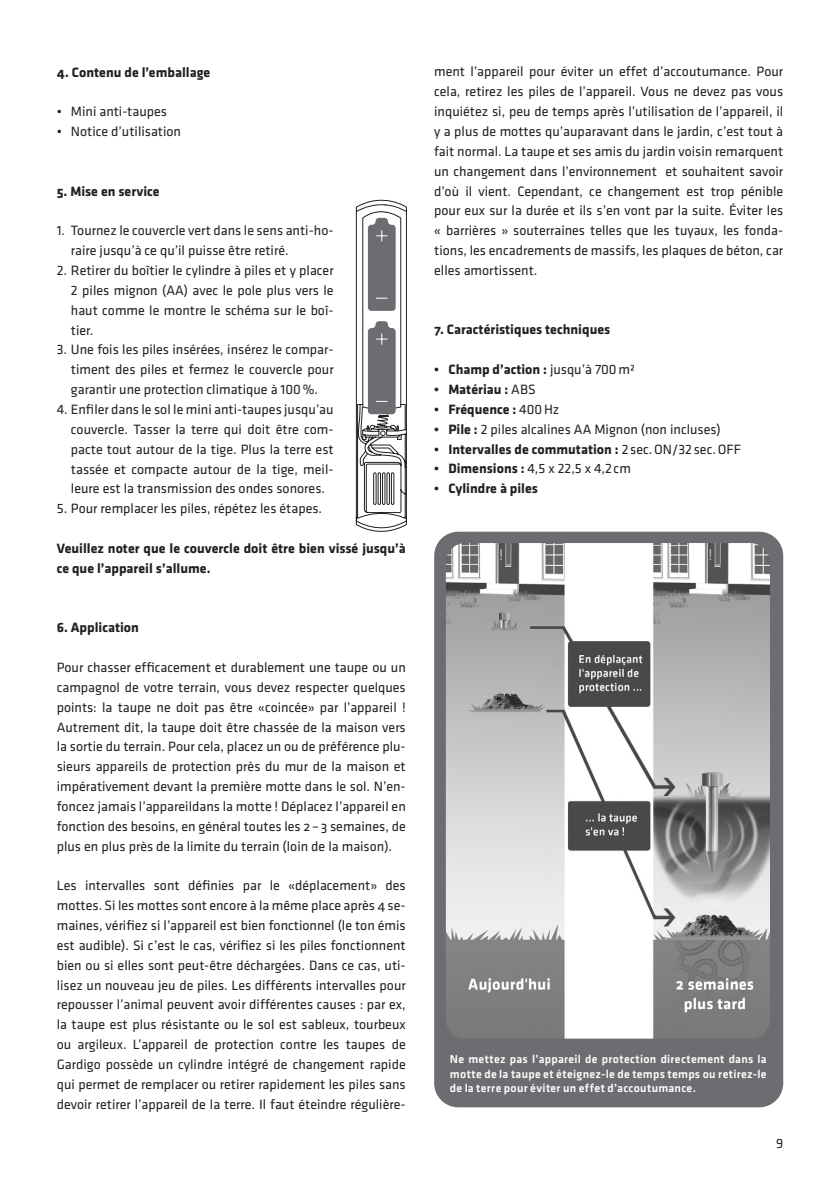
<style>
.page{position:relative;width:840px;height:1191px;background:#fff}
.page>*{position:absolute;margin:0;border:0;box-sizing:border-box;transform-origin:0 0}
.t1{font:14px/19.8px "Klavika Regular OSF";color:#231f20;text-align:justify}
.t2{font:14px/19.8px "Klavika";color:#231f20;text-align:justify}
.t3{font:14px/19.8px "Klavika Bold OSF";color:#231f20}
.t4{font:11.8px/14.2px "Klavika Medium OSF";letter-spacing:.025em;color:#fff;text-align:justify}
.s1{font-family:"Klavika Regular OSF"}
.s2{font-family:"Klavika"}
.s3{font-family:"Klavika Bold OSF"}
</style>
<div class="page">
<div style="left:434px;top:531px;width:348px;height:576px;background:#6c6d70;border-radius:24px"></div>
<img style="left:445px;top:543px;width:324px;height:495px">
<svg style="left:356px;top:199px;width:50px;height:333px"></svg>
<p class="t3" style="left:57px;top:62px;width:155px">4. Contenu de l’emballage</p>
<p class="t2" style="left:57px;top:102px;width:112px"><span class="s1">•</span> Mini anti-taupes</p>
<p class="t1" style="left:57px;top:122px;width:126px">• Notice d’utilisation</p>
<p class="t3" style="left:57px;top:181px;width:104px">5. Mise en service</p>
<p class="t2" style="left:71px;top:221px;width:264px;text-indent:-14px">1. Tournez le couvercle vert dans le sens anti-ho&shy;raire jusqu’à ce qu’il puisse être retiré.</p>
<p class="t2" style="left:71px;top:261px;width:264px;text-indent:-14px">2. Retirer du boîtier le cylindre à piles et y placer 2 piles mignon (AA) avec le pole plus vers le haut comme le montre le schéma sur le boî&shy;tier.</p>
<p class="t2" style="left:71px;top:340px;width:264px;text-indent:-14px">3. Une fois les piles insérées, insérez le compar&shy;timent des piles et fermez le couvercle pour garantir une protection climatique à 100%.</p>
<p class="t2" style="left:71px;top:400px;width:264px;text-indent:-14px">4. Enfiler dans le sol le mini anti-taupes jusqu’au couvercle. Tasser la terre qui doit être com&shy;pacte tout autour de la tige. Plus la terre est tassée et compacte autour de la tige, meil&shy;leure est la transmission des ondes sonores.</p>
<p class="t2" style="left:57px;top:499px;width:267px">5. Pour remplacer les piles, répétez les étapes.</p>
<p class="t3" style="left:57px;top:538px;width:350px">Veuillez noter que le couvercle doit être bien vissé jusqu’à ce que l’appareil s’allume.</p>
<p class="t3" style="left:57px;top:618px;width:84px">6. Application</p>
<p class="t1" style="left:57px;top:657px;width:350px">Pour chasser efficacement et durablement une taupe ou un campagnol de votre terrain, vous devez respecter quelques points: la taupe ne doit pas être «coincée» par l’appareil !<br>Autrement dit, la taupe doit être chassée de la maison vers la sortie du terrain. Pour cela, placez un ou de préférence plu&shy;sieurs appareils de protection près du mur de la maison et impérativement devant la première motte dans le sol. N’en&shy;foncez jamais l’appareildans la motte ! Déplacez l’appareil en fonction des besoins, en général toutes les 2 – 3 semaines, de plus en plus près de la limite du terrain (loin de la maison).</p>
<p class="t1" style="left:57px;top:876px;width:350px">Les intervalles sont définies par le «déplacement» des mottes. Si les mottes sont encore à la même place après 4 se&shy;maines, vérifiez si l’appareil est bien fonctionnel (le ton émis est audible). Si c’est le cas, vérifiez si les piles fonctionnent bien ou si elles sont peut-être déchargées. Dans ce cas, uti&shy;lisez un nouveau jeu de piles. Les différents intervalles pour repousser l’animal peuvent avoir différentes causes : par ex, la taupe est plus résistante ou le sol est sableux, tourbeux ou argileux. L’appareil de protection contre les taupes de Gardigo possède un cylindre intégré de changement rapide qui permet de remplacer ou retirer rapidement les piles sans devoir retirer l’appareil de la terre. Il faut éteindre régulière-</p>
<p class="t1" style="left:434px;top:62px;width:350px">ment l’appareil pour éviter un effet d’accoutumance. Pour cela, retirez les piles de l’appareil. Vous ne devez pas vous inquiétez si, peu de temps après l’utilisation de l’appareil, il y a plus de mottes qu’auparavant dans le jardin, c’est tout à fait normal. La taupe et ses amis du jardin voisin remarquent un changement dans l’environnement et souhaitent savoir d’où il vient. Cependant, ce changement est trop pénible pour eux sur la durée et ils s’en vont par la suite. Éviter les « barrières » souterraines telles que les tuyaux, les fonda&shy;tions, les encadrements de massifs, les plaques de béton, car elles amortissent.</p>
<p class="t3" style="left:434px;top:320px;width:177px">7. Caractéristiques techniques</p>
<p class="t3" style="left:434px;top:359px;width:203px">• Champ d’action : <span class="s1">jusqu’à</span> <span class="s2">700m²</span></p>
<p class="t3" style="left:434px;top:379px;width:103px">• Matériau : <span class="s2">ABS</span></p>
<p class="t3" style="left:434px;top:399px;width:127px">• Fréquence : <span class="s2">400Hz</span></p>
<p class="t2" style="left:434px;top:419px;width:288px"><span class="s3">• Pile :</span> 2 piles alcalines AA Mignon (non incluses)</p>
<p class="t3" style="left:434px;top:439px;width:308px">• Intervalles de commutation : <span class="s2">2 sec.ON/32 sec.OFF</span></p>
<p class="t2" style="left:434px;top:459px;width:198px"><span class="s3">• Dimensions :</span> 4,5 x 22,5 x 4,2 cm</p>
<p class="t3" style="left:434px;top:478px;width:105px">• Cylindre à piles</p>
<p class="t4" style="left:449px;top:1052px;width:318px">Ne mettez pas l’appareil de protection directement dans la motte de la taupe et éteignez-le de temps temps ou retirez-le de la terre pour éviter un effet d’accoutumance.</p>
<p class="t2" style="left:775px;top:1134px;width:9px">9</p>
</div>
